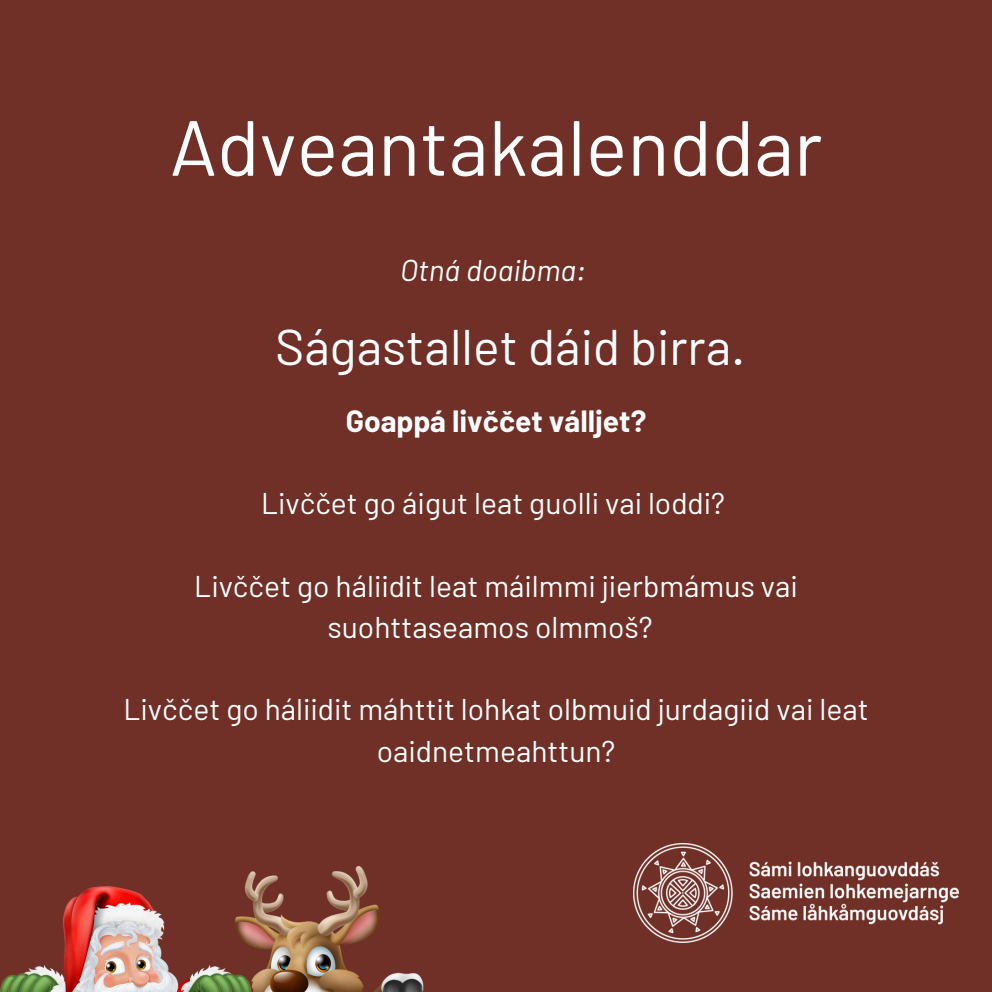
<style>
.page{position:relative;width:992px;height:992px;background:#703027}
.page>*{position:absolute;margin:0;border:0;box-sizing:border-box;transform-origin:0 0}
.t1{font:78px "Barlow";color:#fff}
.t2{font:50px "Barlow";color:#fff}
.t3{font:30px/41.2px "Barlow";color:#fff;text-align:center}
.t4{font:700 30px "Barlow";color:#fff}
.t5{font:italic 30px "Barlow";color:#fff}
</style>
<div class="page">
<img style="left:634px;top:843px;width:324px;height:100px">
<img style="left:0;top:866px;width:424px;height:126px">
<p class="t1" style="left:170px;top:98px;width:654px">Adveantakalenddar</p>
<p class="t5" style="left:400px;top:251px;width:187px">Otná doaibma:</p>
<p class="t2" style="left:275px;top:315px;width:471px">Ságastallet dáid birra.</p>
<p class="t4" style="left:346px;top:401px;width:302px">Goappá livččet válljet?</p>
<h2 class="t3" style="left:261px;top:481px;width:465px">Livččet go áigut leat guolli vai loddi?</h2>
<h3 class="t3" style="left:194px;top:564px;width:605px">Livččet go háliidit leat máilmmi jierbmámus vai suohttaseamos olmmoš?</h3>
<p class="t3" style="left:124px;top:688px;width:746px">Livččet go háliidit máhttit lohkat olbmuid jurdagiid vai leat oaidnetmeahttun?</p>
</div>
